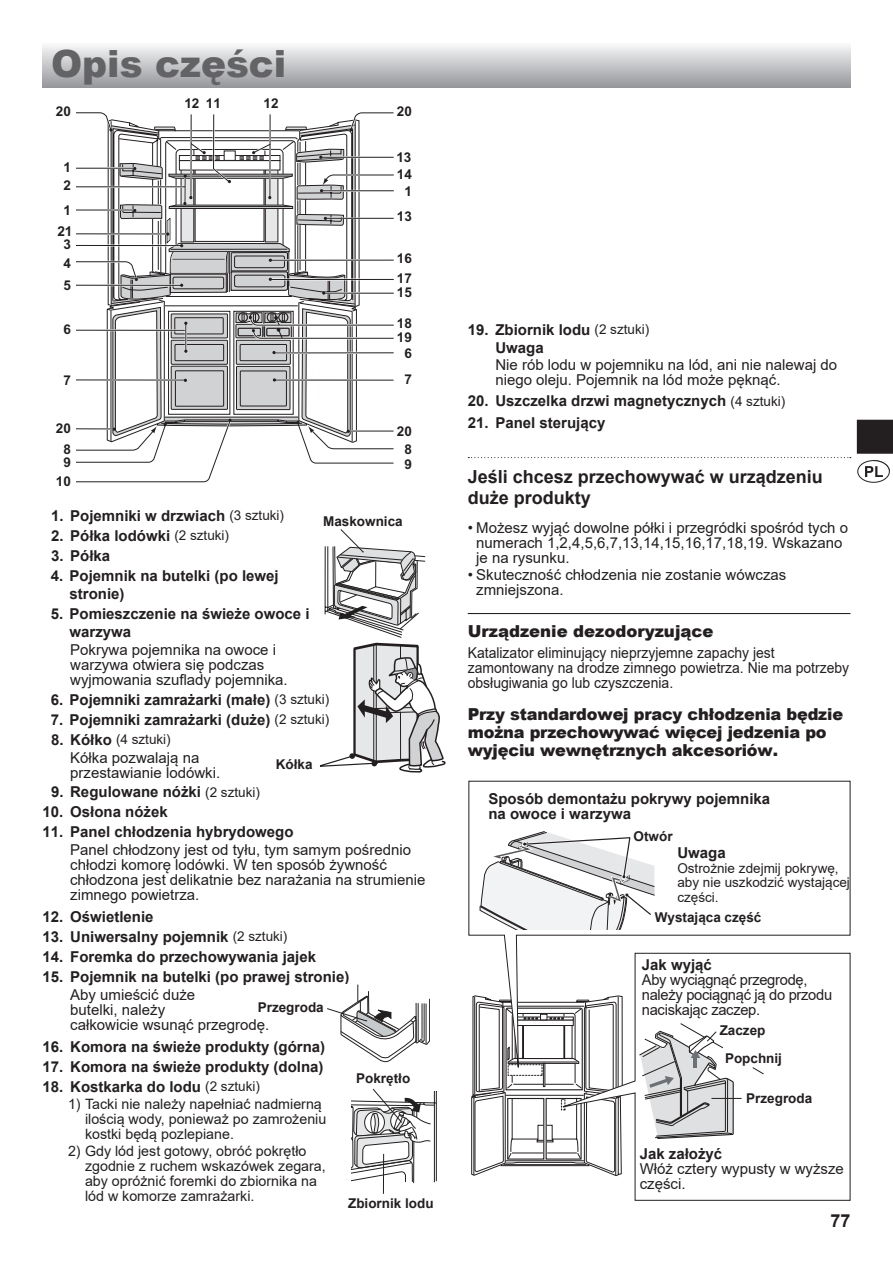
<style>
.page{position:relative;width:893px;height:1263px;background:#fff}
.page>*{position:absolute;margin:0;border:0;box-sizing:border-box;transform-origin:0 0}
.t1{font:900 37.5px "Arial";color:#636366}
.t2{font:700 18px/21px "Arial";color:#231f20}
.t3{font:900 16.5px/18px "Arial";letter-spacing:-.01em;color:#231f20}
.t4{font:15px/15px "Arial";color:#231f20}
.t5{font:700 15px/18px "Arial";color:#231f20}
.t6{font:15px/15px "Arial";color:#231f20;scale:.93 1}
.t7{font:15px/15px "Arial";letter-spacing:-.02em;color:#231f20}
.t8{font:14.25px/15px "Arial";color:#231f20}
.t9{font:700 13.65px "Arial";color:#231f20}
.t10{font:700 13.5px/17px "Arial";color:#231f20}
.t11{font:13.5px/14.2px "Arial";color:#231f20}
.s1{font-weight:400;font-size:13.5px}
.s2{font-weight:400}
.s3{font-weight:700;font-size:15px}
.s4{font-weight:700}
.s5{font-size:13.5px}
</style>
<div class="page">
<svg style="left:857px;top:420px;width:36px;height:34px"></svg>
<div style="left:857px;top:460px;width:33px;height:23px;border:1px solid #231f20;border-radius:50%"></div>
<svg style="left:865px;top:460px;width:25px;height:17px"></svg>
<svg style="left:468px;top:781px;width:382px;height:303px"></svg>
<svg style="left:471px;top:781px;width:293px;height:420px"></svg>
<div style="left:43px;top:41px;width:807px;height:47px;background:linear-gradient(to bottom,#fdfdfe,#94969a)"></div>
<svg style="left:468px;top:457px;width:383px;height:1px"></svg>
<hr style="left:468px;top:613px;width:382px;height:1px;background:#231f20">
<svg style="left:76px;top:112px;width:318px;height:371px"></svg>
<svg style="left:327px;top:985px;width:103px;height:77px"></svg>
<svg style="left:352px;top:1089px;width:84px;height:105px"></svg>
<svg style="left:319px;top:529px;width:127px;height:244px"></svg>
<p class="t1" style="left:51px;top:36px;width:237px">Opis części</p>
<p class="t10" style="left:184px;top:95px;width:38px">12 11</p>
<p class="t10" style="left:263px;top:95px;width:17px">12</p>
<p class="t10" style="left:56px;top:103px;width:17px">20</p>
<p class="t10" style="left:397px;top:103px;width:17px">20</p>
<p class="t10" style="left:63px;top:159px;width:9px">1</p>
<p class="t10" style="left:63px;top:202px;width:9px">1</p>
<p class="t10" style="left:63px;top:177px;width:9px">2</p>
<p class="t9" style="left:57px;top:222px;width:17px">21</p>
<p class="t10" style="left:63px;top:236px;width:9px">3</p>
<p class="t10" style="left:63px;top:255px;width:9px">4</p>
<p class="t10" style="left:63px;top:277px;width:9px">5</p>
<p class="t10" style="left:63px;top:321px;width:9px">6</p>
<p class="t10" style="left:396px;top:149px;width:17px">13<br>14</p>
<p class="t10" style="left:397px;top:178px;width:17px;line-height:25.5px;text-align:center">1<br>13</p>
<p class="t10" style="left:397px;top:250px;width:17px">16</p>
<p class="t10" style="left:397px;top:284px;width:17px">15</p>
<p class="t10" style="left:397px;top:269px;width:17px">17</p>
<p class="t10" style="left:397px;top:317px;width:17px;line-height:13.6px">18<br>19</p>
<p class="t10" style="left:404px;top:344px;width:9px">6</p>
<p class="t10" style="left:63px;top:372px;width:9px">7</p>
<p class="t10" style="left:404px;top:371px;width:9px">7</p>
<p class="t10" style="left:56px;top:419px;width:17px">20</p>
<p class="t10" style="left:397px;top:422px;width:17px">20</p>
<p class="t10" style="left:63px;top:440px;width:9px">8</p>
<p class="t10" style="left:404px;top:440px;width:9px">8</p>
<p class="t10" style="left:63px;top:454px;width:9px">9</p>
<p class="t10" style="left:404px;top:456px;width:9px">9</p>
<p class="t10" style="left:56px;top:473px;width:17px">10</p>
<p class="t5" style="left:51px;top:507px;width:235px">1. Pojemniki w drzwiach <span class="s1">(3 sztuki)</span></p>
<p class="t5" style="left:51px;top:527px;width:180px">2. Półka lodówki <span class="s1">(2 sztuki)</span></p>
<p class="t5" style="left:51px;top:547px;width:61px">3. Półka</p>
<p class="t5" style="left:70px;top:567px;width:211px;text-indent:-19px">4. Pojemnik na butelki (po lewej stronie)</p>
<p class="t5" style="left:70px;top:605px;width:242px;text-indent:-19px">5. Pomieszczenie na świeże owoce i warzywa<br><span class="s2">Pokrywa pojemnika na owoce i</span></p>
<p class="t4" style="left:70px;top:657px;width:219px">warzywa otwiera się podczas wyjmowania szuflady pojemnika.</p>
<p class="t5" style="left:51px;top:690px;width:280px">6. Pojemniki zamrażarki (małe) <span class="s1">(3 sztuki)</span></p>
<p class="t5" style="left:51px;top:711px;width:280px">7. Pojemniki zamrażarki (duże) <span class="s1">(2 sztuki)</span></p>
<p class="t11" style="left:51px;top:732px;width:121px"><span class="s3">8. Kółko</span> (4 sztuki)</p>
<p class="t4" style="left:70px;top:750px;width:152px">Kółka pozwalają na przestawianie lodówki.</p>
<p class="t5" style="left:51px;top:783px;width:210px">9. Regulowane nóżki <span class="s1">(2 sztuki)</span></p>
<p class="t5" style="left:43px;top:803px;width:127px">10. Osłona nóżek</p>
<p class="t4" style="left:70px;top:823px;width:342px;line-height:18px;text-indent:-28px"><span class="s4">11. Panel chłodzenia hybrydowego<br></span>Panel chłodzony jest od tyłu, tym samym pośrednio</p>
<p class="t4" style="left:70px;top:857px;width:357px">chłodzi komorę lodówki. W ten sposób żywność chłodzona jest delikatnie bez narażania na strumienie zimnego powietrza.</p>
<p class="t5" style="left:43px;top:908px;width:113px">12. Oświetlenie</p>
<p class="t5" style="left:43px;top:928px;width:246px">13. Uniwersalny pojemnik <span class="s1">(2 sztuki)</span></p>
<p class="t5" style="left:43px;top:948px;width:275px">14. Foremka do przechowywania jajek</p>
<p class="t5" style="left:70px;top:968px;width:281px;text-indent:-28px">15. Pojemnik na butelki (po prawej stronie)<br><span class="s2">Aby umieścić duże</span></p>
<p class="t4" style="left:70px;top:1002px;width:201px">butelki, należy<br>całkowicie wsunąć przegrodę.</p>
<p class="t5" style="left:43px;top:1037px;width:284px">16. Komora na świeże produkty (górna)</p>
<p class="t5" style="left:43px;top:1057px;width:283px">17. Komora na świeże produkty (dolna)</p>
<p class="t5" style="left:43px;top:1078px;width:219px">18. Kostkarka do lodu <span class="s1">(2 sztuki)</span></p>
<p class="t8" style="left:85px;top:1096px;width:243px;text-indent:-17px">1) Tacki nie należy napełniać nadmierną ilością wody, ponieważ po zamrożeniu kostki będą pozlepiane.</p>
<p class="t8" style="left:85px;top:1144px;width:242px;text-indent:-17px">2) Gdy lód jest gotowy, obróć pokrętło zgodnie z ruchem wskazówek zegara, aby opróżnić foremki do zbiornika na lód w komorze zamrażarki.</p>
<p class="t10" style="left:323px;top:513px;width:81px">Maskownica</p>
<p class="t10" style="left:276px;top:756px;width:38px">Kółka</p>
<p class="t10" style="left:258px;top:998px;width:68px">Przegroda</p>
<p class="t10" style="left:356px;top:1070px;width:56px">Pokrętło</p>
<p class="t10" style="left:348px;top:1194px;width:87px">Zbiornik lodu</p>
<p class="t4" style="left:495px;top:320px;width:343px;line-height:17.5px;text-indent:-28px"><span class="s4">19. Zbiornik lodu</span> <span class="s5">(2 sztuki)<br></span><span class="s4">Uwaga<br></span>Nie rób lodu w pojemniku na lód, ani nie nalewaj do</p>
<p class="t4" style="left:495px;top:372px;width:287px">niego oleju. Pojemnik na lód może pęknąć.</p>
<p class="t5" style="left:468px;top:392px;width:319px">20. Uszczelka drzwi magnetycznych <span class="s1">(4 sztuki)</span></p>
<p class="t5" style="left:468px;top:414px;width:139px">21. Panel sterujący</p>
<p class="t2" style="left:468px;top:466px;width:357px">Jeśli chcesz przechowywać w urządzeniu duże produkty</p>
<p class="t4" style="left:476px;top:520px;width:373px;text-indent:-9px">• Możesz wyjąć dowolne półki i przegródki spośród tych o numerach 1,2,4,5,6,7,13,14,15,16,17,18,19. Wskazano je na rysunku.</p>
<p class="t4" style="left:476px;top:567px;width:312px;text-indent:-9px">• Skuteczność chłodzenia nie zostanie wówczas zmniejszona.</p>
<p class="t3" style="left:468px;top:622px;width:247px">Urządzenie dezodoryzujące</p>
<p class="t6" style="left:468px;top:645px;width:412px">Katalizator eliminujący nieprzyjemne zapachy jest zamontowany na drodze zimnego powietrza. Nie ma potrzeby obsługiwania go lub czyszczenia.</p>
<p class="t3" style="left:468px;top:704px;width:377px">Przy standardowej pracy chłodzenia będzie można przechowywać więcej jedzenia po wyjęciu wewnętrznych akcesoriów.</p>
<p class="t5" style="left:488px;top:792px;width:283px;line-height:15px">Sposób demontażu pokrywy pojemnika na owoce i warzywa</p>
<p class="t10" style="left:634px;top:828px;width:41px">Otwór</p>
<p class="t5" style="left:677px;top:844px;width:50px">Uwaga</p>
<p class="t11" style="left:677px;top:861px;width:174px">Ostrożnie zdejmij pokrywę, aby nie uszkodzić wystającej części.</p>
<p class="t10" style="left:655px;top:908px;width:108px">Wystająca część</p>
<p class="t7" style="left:642px;top:957px;width:192px"><span class="s4">Jak wyjąć<br></span>Aby wyciągnąć przegrodę, należy pociągnąć ją do przodu naciskając zaczep.</p>
<p class="t10" style="left:720px;top:1021px;width:47px">Zaczep</p>
<p class="t10" style="left:725px;top:1050px;width:59px">Popchnij</p>
<p class="t10" style="left:746px;top:1089px;width:68px">Przegroda</p>
<p class="t4" style="left:640px;top:1146px;width:206px"><span class="s4">Jak założyć<br></span>Włóż cztery wypusty w wyższe części.</p>
<p class="t2" style="left:830px;top:1211px;width:22px">77</p>
</div>
